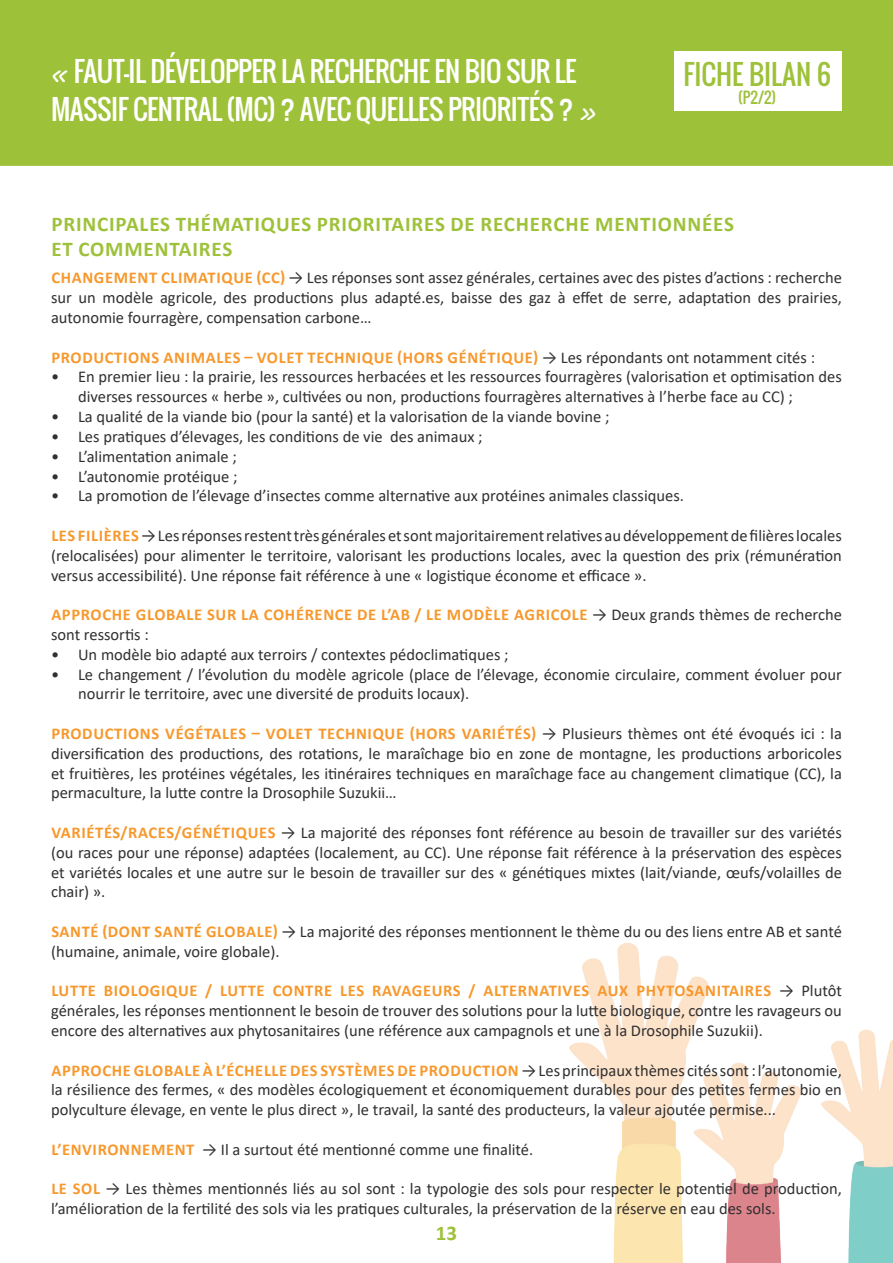
<style>
.page{position:relative;width:893px;height:1263px;background:#fff}
.page>*{position:absolute;margin:0;border:0;box-sizing:border-box;transform-origin:0 0}
.t1{font:27px/37.5px "Oswald";letter-spacing:-.02em;color:#fff}
.t2{font:27px "Oswald";color:#9ec13a}
.t3{font:700 21px/25.2px "Calibri";letter-spacing:.04em;color:#9ec13a}
.t4{font:16.5px/19.8px "Calibri";color:#312f30;text-align:justify}
.t5{font:700 16.5px/19.8px "Calibri";letter-spacing:.04em;color:#f7982c}
.t6{font:15px "Oswald";color:#9ec13a}
.s1{font-family:"MV Boli"}
.s2{font-weight:700;color:#f7982c}
.s3{font-weight:400;color:#312f30}
</style>
<div class="page">
<img style="left:569px;top:943px;width:324px;height:320px">
<div style="left:0;top:0;width:893px;height:166px;background:#9ec13a"></div>
<div style="left:674px;top:51px;width:168px;height:60px;background:#fff"></div>
<h1 class="t1" style="left:51px;top:53px;width:547px"><span class="s1">«</span> FAUT-IL DÉVELOPPER LA RECHERCHE EN BIO SUR LE<br>MASSIF CENTRAL (MC) ? AVEC QUELLES PRIORITÉS ? <span class="s1">»</span></h1>
<h1 class="t2" style="left:684px;top:54px;width:149px">FICHE BILAN 6</h1>
<p class="t6" style="left:738px;top:86px;width:40px">(P2/2)</p>
<p class="t3" style="left:51px;top:211px;width:684px">PRINCIPALES THÉMATIQUES PRIORITAIRES DE RECHERCHE MENTIONNÉES<br>ET COMMENTAIRES</p>
<p class="t4" style="left:51px;top:268px;width:792px"><span class="s2">CHANGEMENT CLIMATIQUE (CC)</span> → Les réponses sont assez générales, certaines avec des pistes d’actions : recherche sur un modèle agricole, des productions plus adapté.es, baisse des gaz à effet de serre, adaptation des prairies, autonomie fourragère, compensation carbone…</p>
<p class="t5" style="left:51px;top:347px;width:765px">PRODUCTIONS ANIMALES – VOLET TECHNIQUE (HORS GÉNÉTIQUE) <span class="s3">→ Les répondants ont notamment cités :</span></p>
<p class="t4" style="left:78px;top:367px;width:765px;text-indent:-27px">• En premier lieu : la prairie, les ressources herbacées et les ressources fourragères (valorisation et optimisation des diverses ressources « herbe », cultivées ou non, productions fourragères alternatives à l’herbe face au CC) ;</p>
<p class="t4" style="left:51px;top:406px;width:560px">• La qualité de la viande bio (pour la santé) et la valorisation de la viande bovine ;</p>
<p class="t4" style="left:51px;top:426px;width:433px">• Les pratiques d’élevages, les conditions de vie des animaux ;</p>
<p class="t4" style="left:51px;top:446px;width:187px">• L’alimentation animale ;</p>
<p class="t4" style="left:51px;top:466px;width:188px">• L’autonomie protéique ;</p>
<p class="t4" style="left:51px;top:485px;width:634px">• La promotion de l’élevage d’insectes comme alternative aux protéines animales classiques.</p>
<p class="t4" style="left:51px;top:525px;width:792px"><span class="s2">LES FILIÈRES</span>→ Les réponses restent très générales et sont majoritairement relatives au développement de filières locales (relocalisées) pour alimenter le territoire, valorisant les productions locales, avec la question des prix (rémunération versus accessibilité). Une réponse fait référence à une « logistique économe et efficace ».</p>
<p class="t5" style="left:51px;top:604px;width:792px">APPROCHE GLOBALE SUR LA COHÉRENCE DE L’AB / LE MODÈLE AGRICOLE <span class="s3">→ Deux grands thèmes de recherche sont ressortis :</span></p>
<p class="t4" style="left:51px;top:644px;width:459px">• Un modèle bio adapté aux terroirs / contextes pédoclimatiques ;</p>
<p class="t4" style="left:78px;top:664px;width:765px;text-indent:-27px">• Le changement / l’évolution du modèle agricole (place de l’élevage, économie circulaire, comment évoluer pour nourrir le territoire, avec une diversité de produits locaux).</p>
<p class="t4" style="left:51px;top:723px;width:792px"><span class="s2">PRODUCTIONS VÉGÉTALES – VOLET TECHNIQUE (HORS VARIÉTÉS)</span> → Plusieurs thèmes ont été évoqués ici : la diversification des productions, des rotations, le maraîchage bio en zone de montagne, les productions arboricoles et fruitières, les protéines végétales, les itinéraires techniques en maraîchage face au changement climatique (CC), la permaculture, la lutte contre la Drosophile Suzukii…</p>
<p class="t4" style="left:51px;top:822px;width:792px"><span class="s2">VARIÉTÉS/RACES/GÉNÉTIQUES</span> → La majorité des réponses font référence au besoin de travailler sur des variétés (ou races pour une réponse) adaptées (localement, au CC). Une réponse fait référence à la préservation des espèces et variétés locales et une autre sur le besoin de travailler sur des « génétiques mixtes (lait/viande, œufs/volailles de chair) ».</p>
<p class="t4" style="left:51px;top:921px;width:792px"><span class="s2">SANTÉ (DONT SANTÉ GLOBALE)</span> → La majorité des réponses mentionnent le thème du ou des liens entre AB et santé (humaine, animale, voire globale).</p>
<p class="t4" style="left:51px;top:980px;width:792px"><span class="s2">LUTTE BIOLOGIQUE / LUTTE CONTRE LES RAVAGEURS / ALTERNATIVES AUX PHYTOSANITAIRES</span> → Plutôt générales, les réponses mentionnent le besoin de trouver des solutions pour la lutte biologique, contre les ravageurs ou encore des alternatives aux phytosanitaires (une référence aux campagnols et une à la Drosophile Suzukii).</p>
<p class="t4" style="left:51px;top:1060px;width:792px"><span class="s2">APPROCHE GLOBALE À L’ÉCHELLE DES SYSTÈMES DE PRODUCTION</span> → Les principaux thèmes cités sont : l’autonomie, la résilience des fermes, « des modèles écologiquement et économiquement durables pour des petites fermes bio en polyculture élevage, en vente le plus direct », le travail, la santé des producteurs, la valeur ajoutée permise...</p>
<p class="t4" style="left:51px;top:1139px;width:483px"><span class="s2">L’ENVIRONNEMENT</span> → Il a surtout été mentionné comme une finalité.</p>
<p class="t4" style="left:51px;top:1178px;width:792px"><span class="s2">LE SOL</span> → Les thèmes mentionnés liés au sol sont : la typologie des sols pour respecter le potentiel de production, l’amélioration de la fertilité des sols via les pratiques culturales, la préservation de la réserve en eau des sols.</p>
<p class="t3" style="left:436px;top:1220px;width:23px">13</p>
</div>
